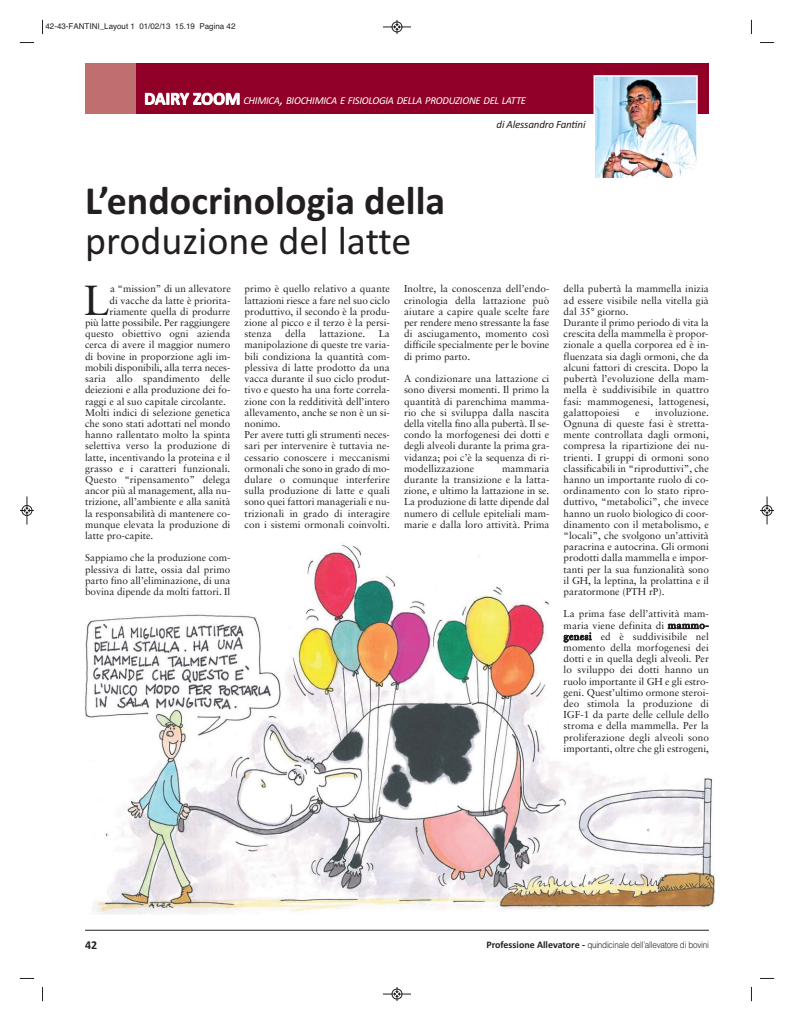
<style>
.page{position:relative;width:794px;height:1021px;background:#fff}
.page>*{position:absolute;margin:0;border:0;box-sizing:border-box;transform-origin:0 0}
.t1{font:42.1px "Sabon";color:#231f20}
.t2{font:700 40px "Calibri";color:#231f20}
.t3{font:40px "Calibri";color:#231f20}
.t4{font:700 12px "Calibri";color:#231f20}
.t5{font:italic 11px "Calibri";letter-spacing:-.02em;color:#231f20}
.t6{font:italic 10.6px "Calibri";letter-spacing:-.025em;color:#fff}
.t7{font:10px/11.2px "Sabon";color:#231f20;text-align:justify}
.t8{font:300 9px "Helvetica";letter-spacing:-.025em;color:#231f20;scale:.9 1}
.t9{font:8px "Helvetica";color:#231f20}
.s1{font-weight:700;font-style:normal;font-size:17.6px}
.s2{font-size:14.1px}
.s3{font-family:"Calibri";font-weight:700;font-size:10px}
</style>
<div class="page">
<hr style="left:85px;top:929px;width:624px;height:1px;background:#231f20">
<div style="left:85px;top:64px;width:624px;height:50px;background:#900027"></div>
<div style="left:85px;top:64px;width:50px;height:50px;background:#bf6f6d"></div>
<img style="left:596px;top:78px;width:99px;height:98px">
<div style="left:593px;top:75px;width:105px;height:104px;border:2px solid #fff"></div>
<img style="left:85px;top:544px;width:630px;height:370px">
<svg style="left:42px;top:20px;width:1px;height:14px"></svg>
<svg style="left:20px;top:42px;width:14px;height:1px"></svg>
<svg style="left:751px;top:20px;width:1px;height:14px"></svg>
<svg style="left:760px;top:42px;width:14px;height:1px"></svg>
<svg style="left:42px;top:987px;width:1px;height:14px"></svg>
<svg style="left:20px;top:978px;width:14px;height:1px"></svg>
<svg style="left:751px;top:987px;width:1px;height:14px"></svg>
<svg style="left:760px;top:978px;width:14px;height:1px"></svg>
<svg style="left:383px;top:20px;width:28px;height:14px"></svg>
<svg style="left:383px;top:987px;width:28px;height:14px"></svg>
<svg style="left:20px;top:496px;width:14px;height:28px"></svg>
<svg style="left:760px;top:496px;width:14px;height:28px"></svg>
<p class="t9" style="left:46px;top:23px;width:191px">42-43-FANTINI_Layout 1 01/02/13 15.19 Pagina 42</p>
<p class="t6" style="left:144px;top:95px;width:383px"><span class="s1">DAIRY ZOOM</span> CHIMICA<span class="s2">,</span> BIOCHIMICA E FISIOLOGIA DELLA PRODUZIONE DEL LATTE</p>
<p class="t5" style="left:496px;top:118px;width:90px">di Alessandro Fan-ni</p>
<h2 class="t2" style="left:85px;top:187px;width:362px">L’endocrinologia della</h2>
<h2 class="t3" style="left:85px;top:217px;width:328px">produzione del latte</h2>
<h1 class="t1" style="left:84px;top:283px;width:27px">L</h1>
<p class="t7" style="left:110px;top:284px;width:122px">a “mission” di un allevatore</p>
<p class="t7" style="left:110px;top:295px;width:122px">di vacche da latte è priorita-</p>
<p class="t7" style="left:110px;top:306px;width:122px">riamente quella di produrre</p>
<p class="t7" style="left:85px;top:318px;width:147px">più latte possibile. Per raggiungere</p>
<p class="t7" style="left:85px;top:329px;width:147px">questo obiettivo ogni azienda</p>
<p class="t7" style="left:85px;top:340px;width:147px">cerca di avere il maggior numero</p>
<p class="t7" style="left:85px;top:351px;width:147px">di bovine in proporzione agli im-</p>
<p class="t7" style="left:85px;top:362px;width:147px">mobili disponibili, alla terra neces-</p>
<p class="t7" style="left:85px;top:374px;width:147px">saria allo spandimento delle</p>
<p class="t7" style="left:85px;top:385px;width:147px">deiezioni e alla produzione dei fo-</p>
<p class="t7" style="left:85px;top:396px;width:142px">raggi e al suo capitale circolante.</p>
<p class="t7" style="left:85px;top:407px;width:147px">Molti indici di selezione genetica</p>
<p class="t7" style="left:85px;top:418px;width:147px">che sono stati adottati nel mondo</p>
<p class="t7" style="left:85px;top:430px;width:147px">hanno rallentato molto la spinta</p>
<p class="t7" style="left:85px;top:441px;width:147px">selettiva verso la produzione di</p>
<p class="t7" style="left:85px;top:452px;width:147px">latte, incentivando la proteina e il</p>
<p class="t7" style="left:85px;top:463px;width:147px">grasso e i caratteri funzionali.</p>
<p class="t7" style="left:85px;top:474px;width:147px">Questo “ripensamento” delega</p>
<p class="t7" style="left:85px;top:486px;width:147px">ancor più al management, alla nu-</p>
<p class="t7" style="left:85px;top:497px;width:147px">trizione, all’ambiente e alla sanità</p>
<p class="t7" style="left:85px;top:508px;width:147px">la responsabilità di mantenere co-</p>
<p class="t7" style="left:85px;top:519px;width:147px">munque elevata la produzione di</p>
<p class="t7" style="left:85px;top:530px;width:70px">latte pro-capite.</p>
<p class="t7" style="left:85px;top:553px;width:147px">Sappiamo che la produzione com&shy;plessiva di latte, ossia dal primo parto fino all’eliminazione, di una bovina dipende da molti fattori. Il</p>
<p class="t7" style="left:244px;top:284px;width:147px">primo è quello relativo a quante lattazioni riesce a fare nel suo ciclo produttivo, il secondo è la produ&shy;zione al picco e il terzo è la persi&shy;stenza</p>
<p class="t7" style="left:285px;top:329px;width:22px">della</p>
<p class="t7" style="left:319px;top:329px;width:47px">lattazione.</p>
<p class="t7" style="left:244px;top:329px;width:147px;text-align:left;text-indent:134px">La manipolazione di queste tre varia&shy;bili condiziona la quantità com&shy;plessiva di latte prodotto da una vacca durante il suo ciclo produt&shy;tivo e questo ha una forte correla&shy;zione con la redditività dell’intero allevamento, anche se non è un si&shy;nonimo.<br>Per avere tutti gli strumenti neces&shy;sari per intervenire è tuttavia ne&shy;cessario conoscere i meccanismi ormonali che sono in grado di mo&shy;dulare o comunque interferire sulla produzione di latte e quali sono quei fattori manageriali e nu&shy;trizionali in grado di interagire con i sistemi ormonali coinvolti.</p>
<p class="t7" style="left:404px;top:284px;width:147px">Inoltre, la conoscenza dell’endo&shy;crinologia della lattazione può aiutare a capire quale scelte fare per rendere meno stressante la fase di asciugamento, momento così difficile specialmente per le bovine di primo parto.</p>
<p class="t7" style="left:404px;top:374px;width:147px">A condizionare una lattazione ci sono diversi momenti. Il primo la quantità di parenchima mamma&shy;rio che si sviluppa dalla nascita della vitella fino alla pubertà. Il se&shy;condo la morfogenesi dei dotti e degli alveoli durante la prima gra&shy;vidanza; poi c’è la sequenza di ri&shy;modellizzazione</p>
<p class="t7" style="left:404px;top:463px;width:147px;text-indent:98px">mammaria durante la transizione e la latta&shy;zione, e ultimo la lattazione in se.<br>La produzione di latte dipende dal numero di cellule epiteliali mam&shy;marie e dalla loro attività. Prima</p>
<p class="t7" style="left:563px;top:284px;width:147px;text-align:left">della pubertà la mammella inizia ad essere visibile nella vitella già dal 35° giorno.<br>Durante il primo periodo di vita la crescita della mammella è propor&shy;zionale a quella corporea ed è in&shy;fluenzata sia dagli ormoni, che da alcuni fattori di crescita. Dopo la pubertà l’evoluzione della mam&shy;mella è suddivisibile in quattro fasi: mammogenesi, lattogenesi, galattopoiesi</p>
<p class="t7" style="left:563px;top:407px;width:147px;text-indent:91px">involuzione.<br>Ognuna di queste fasi è stretta&shy;mente controllata dagli ormoni, compresa la ripartizione dei nu&shy;trienti. I gruppi di ormoni sono classificabili in “riproduttivi”, che hanno un importante ruolo di co&shy;ordinamento con lo stato ripro&shy;duttivo, “metabolici”, che invece hanno un ruolo biologico di coor&shy;dinamento con il metabolismo, e “locali”, che svolgono un’attività paracrina e autocrina. Gli ormoni prodotti dalla mammella e impor&shy;tanti per la sua funzionalità sono il GH, la leptina, la prolattina e il paratormone (PTH rP).</p>
<p class="t7" style="left:563px;top:609px;width:147px">La prima fase dell’attività mam&shy;maria viene definita di mammo&shy;genesi ed è suddivisibile nel momento della morfogenesi dei dotti e in quella degli alveoli. Per lo sviluppo dei dotti hanno un ruolo importante il GH e gli estro&shy;geni. Quest’ultimo ormone steroi&shy;deo stimola la produzione di IGF-1 da parte delle cellule dello stroma e della mammella. Per la proliferazione degli alveoli sono importanti, oltre che gli estrogeni,</p>
<p class="t7" style="left:635px;top:407px;width:6px">e</p>
<p class="t4" style="left:85px;top:941px;width:14px">42</p>
<p class="t8" style="left:486px;top:941px;width:249px"><span class="s3">Professione Allevatore -</span> quindicinale dell’allevatore di bovini</p>
</div>
